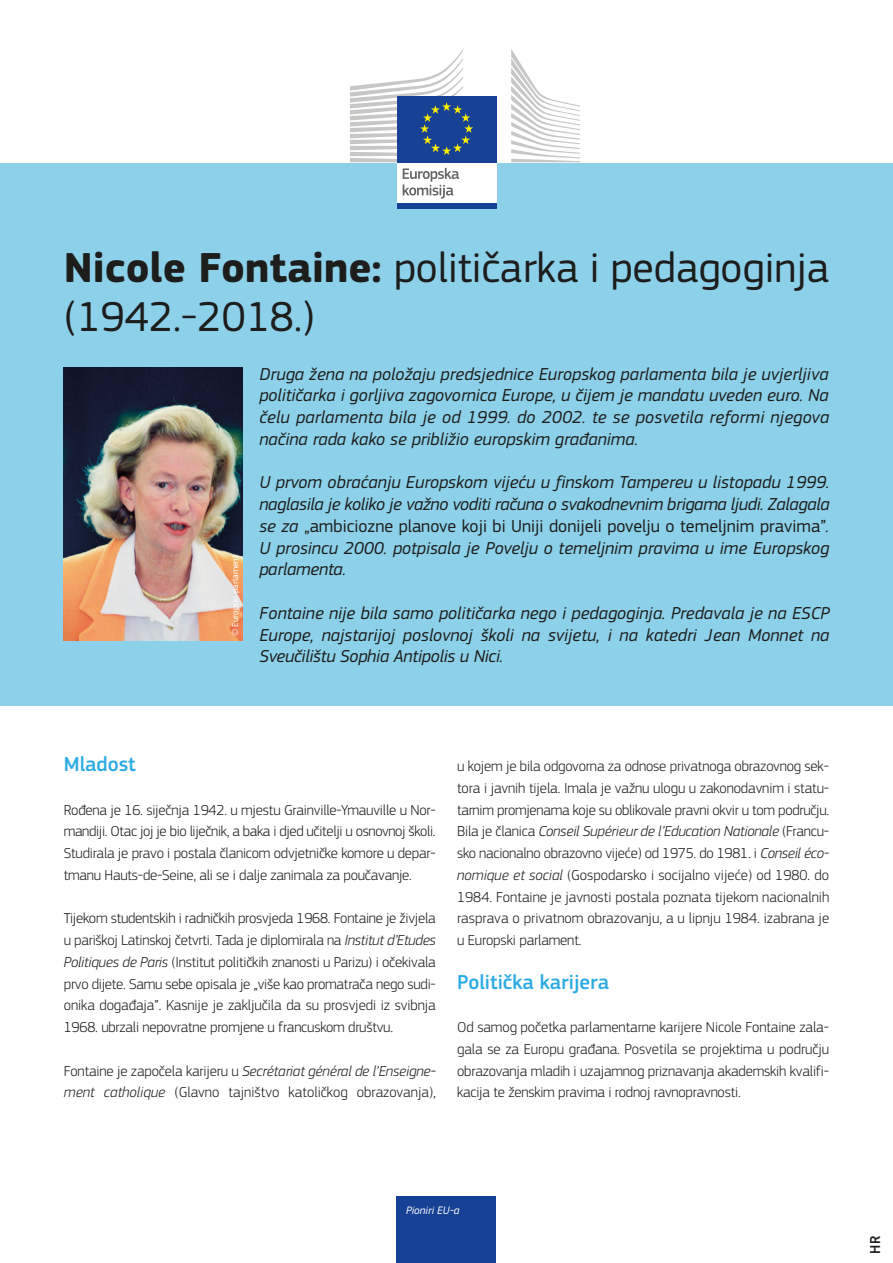
<style>
.page{position:relative;width:893px;height:1263px;background:#fff}
.page>*{position:absolute;margin:0;border:0;box-sizing:border-box;transform-origin:0 0}
.t1{font:43.5px "EC Square Sans Pro";color:#1d1d1b}
.Intertitres{font:500 21px "EC Square Sans Pro";color:#2babe3}
.Intro{font:italic 18px/21.8px "EC Square Sans Pro";color:#1d1d1b;text-align:justify}
.Body{font:300 15px/21.8px "EC Square Sans Pro";letter-spacing:-.015em;color:#1d1d1b;text-align:justify}
.Language_code{font:500 15px "EC Square Sans Pro";color:#1d1d1b}
.t2{font:italic 11.25px "EC Square Sans Pro";color:#fff}
.Copyright{font:9px "EC Square Sans Pro";color:#fff}
.s1{font-weight:700}
.s2{font-style:normal}
.s3{font-style:italic}
</style>
<div class="page">
<div style="left:0;top:162px;width:893px;height:544px;background:#8cd1e9"></div>
<img style="left:64px;top:367px;width:178px;height:273px">
<div style="left:397px;top:1197px;width:99px;height:66px;background:#164194"></div>
<svg style="left:303px;top:96px;width:324px;height:113px"></svg>
<div style="left:397px;top:160px;width:99px;height:44px;background:#fff"></div>
<div style="left:397px;top:203px;width:99px;height:6px;background:#164194"></div>
<svg style="left:511px;top:49px;width:69px;height:113px"></svg>
<div style="left:397px;top:96px;width:99px;height:66px;background:#164194"></div>
<svg style="left:350px;top:49px;width:123px;height:113px"></svg>
<svg style="left:403px;top:168px;width:56px;height:31px"></svg>
<p class="t1" style="left:64px;top:242px;width:767px"><span class="s1">Nicole Fontaine:</span> političarka i pedagoginja</p>
<p class="t1" style="left:64px;top:291px;width:252px">(1942.-2018.)</p>
<p class="Copyright" style="left:230px;top:636px;width:83px;rotate:-90deg">© Europski parlament</p>
<p class="Intro" style="left:259px;top:363px;width:571px">Druga žena na položaju predsjednice Europskog parlamenta bila je uvjerljiva političarka i gorljiva zagovornica Europe, u čijem je mandatu uveden euro. Na čelu parlamenta bila je od 1999. do 2002. te se posvetila reformi njegova načina rada kako se približio europskim građanima.</p>
<p class="Intro" style="left:259px;top:472px;width:572px">U prvom obraćanju Europskom vijeću u finskom Tampereu u listopadu 1999. naglasila je koliko je važno voditi računa o svakodnevnim brigama ljudi. Zalagala se za <span class="s2">„ambiciozne planove koji bi Uniji donijeli povelju o temeljnim pravima”</span>.<br>U prosincu 2000. potpisala je Povelju o temeljnim pravima u ime Europskog parlamenta.</p>
<p class="Intro" style="left:259px;top:602px;width:572px">Fontaine nije bila samo političarka nego i pedagoginja. Predavala je na ESCP Europe, najstarijoj poslovnoj školi na svijetu, i na katedri Jean Monnet na Sveučilištu Sophia Antipolis u Nici.</p>
<p class="Intertitres" style="left:64px;top:752px;width:74px">Mladost</p>
<p class="Body" style="left:64px;top:799px;width:374px">Rođena je 16. siječnja 1942. u mjestu Grainville-Ymauville u Nor&shy;mandiji. Otac joj je bio liječnik, a baka i djed učitelji u osnovnoj školi.<br>Studirala je pravo i postala članicom odvjetničke komore u depar&shy;tmanu Hauts-de-Seine, ali se i dalje zanimala za poučavanje.</p>
<p class="Body" style="left:64px;top:907px;width:374px">Tijekom studentskih i radničkih prosvjeda 1968. Fontaine je živjela u pariškoj Latinskoj četvrti. Tada je diplomirala na <span class="s3">Institut d’Etudes Politiques de Paris</span> (Institut političkih znanosti u Parizu) i očekivala prvo dijete. Samu sebe opisala je „više kao promatrača nego sudi&shy;onika događaja”. Kasnije je zaključila da su prosvjedi iz svibnja 1968. ubrzali nepovratne promjene u francuskom društvu.</p>
<p class="Body" style="left:64px;top:1060px;width:374px">Fontaine je započela karijeru u <span class="s3">Secrétariat général de l’Enseigne&shy;ment catholique</span> (Glavno tajništvo katoličkog obrazovanja),</p>
<p class="Body" style="left:457px;top:755px;width:374px">u kojem je bila odgovorna za odnose privatnoga obrazovnog sek&shy;tora i javnih tijela. Imala je važnu ulogu u zakonodavnim i statu&shy;tarnim promjenama koje su oblikovale pravni okvir u tom području.<br>Bila je članica <span class="s3">Conseil Supérieur de l’Education Nationale</span> (Francu&shy;sko nacionalno obrazovno vijeće) od 1975. do 1981. i <span class="s3">Conseil éco&shy;nomique et social</span> (Gospodarsko i socijalno vijeće) od 1980. do 1984. Fontaine je javnosti postala poznata tijekom nacionalnih rasprava o privatnom obrazovanju, a u lipnju 1984. izabrana je u Europski parlament.</p>
<p class="Intertitres" style="left:457px;top:969px;width:154px">Politička karijera</p>
<p class="Body" style="left:457px;top:1016px;width:374px">Od samog početka parlamentarne karijere Nicole Fontaine zala&shy;gala se za Europu građana. Posvetila se projektima u području obrazovanja mladih i uzajamnog priznavanja akademskih kvalifi&shy;kacija te ženskim pravima i rodnoj ravnopravnosti.</p>
<p class="t2" style="left:406px;top:1204px;width:55px">Pioniri EU-a</p>
<p class="Language_code" style="left:866px;top:1254px;width:19px;rotate:-90deg">HR</p>
</div>
